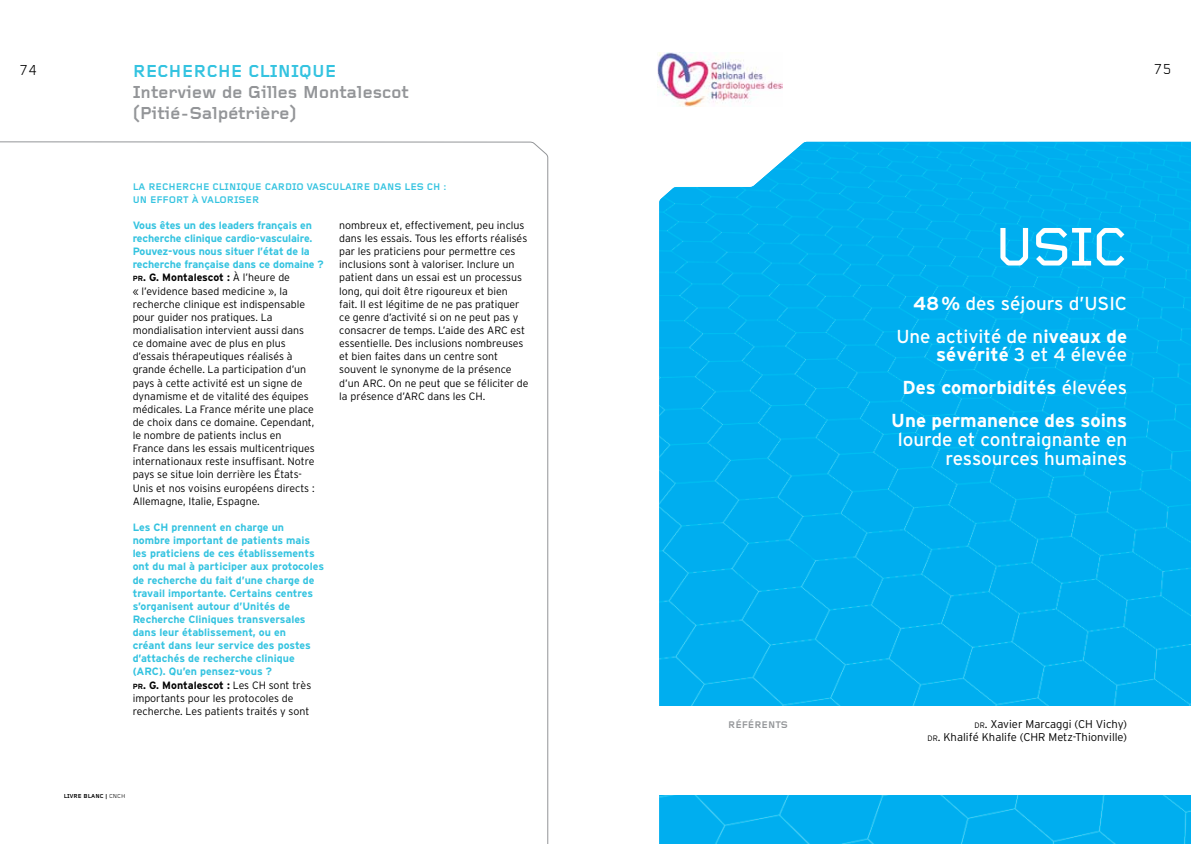
<style>
.page{position:relative;width:1191px;height:844px;background:#fff}
.page>*{position:absolute;margin:0;border:0;box-sizing:border-box;transform-origin:0 0}
.t1{font:500 56.25px "Foundry Gridnik";color:#fff}
.t2{font:18.75px/32.9px "Interstate";color:#fff;text-align:right}
.t3{font:700 18.75px/32.9px "Interstate";color:#fff;text-align:right}
.t4{font:700 18px/21px "Foundry Gridnik";color:#939598}
.t5{font:700 18px "Foundry Gridnik";color:#34c3e0}
.t6{font:15px "Foundry Gridnik";color:#000}
.t7{font:300 11.25px/13.1px "Interstate";color:#000;text-align:right}
.t8{font:300 10.62px/13.1px "Interstate";color:#000}
.t9{font:700 10.62px/13.1px "Interstate";color:#34c3e0}
.t10{font:700 10px "Foundry Gridnik";color:#34c3e0}
.t11{font:700 10px "Foundry Gridnik";color:#939598}
.t12{font:700 6px "Foundry Gridnik";color:#000}
.s1{font-weight:700;color:#34c3e0}
.s2{font-weight:700;font-size:7.38px}
.s3{font-weight:700}
.s4{font-size:7.38px;color:#000}
.s5{color:#000}
.s6{font-weight:300;color:#000}
.s7{font-weight:400}
.s8{font-size:7.88px}
.s9{font-style:inherit}
</style>
<div class="page">
<img style="left:659px;top:142px;width:532px;height:701px">
<img style="left:658px;top:53px;width:125px;height:53px">
<div style="left:595px;top:705px;width:596px;height:89px;background:#fff"></div>
<svg style="left:0;top:141px;width:548px;height:702px"></svg>
<h3 class="t6" style="left:19px;top:62px;width:20px">74</h3>
<h3 class="t5" style="left:133px;top:61px;width:13px">RECHERCHE</h3>
<h3 class="t5" style="left:248px;top:61px;width:64px">CLINIQUE</h3>
<h3 class="t4" style="left:133px;top:82px;width:277px">INTERVIEW DE GILLES MONTALESCOT (PITIÉ-SALPÉTRIÈRE)</h3>
<p class="t10" style="left:133px;top:181px;width:24px">LA RECHERCHE</p>
<p class="t10" style="left:212px;top:181px;width:36px">CLINIQUE</p>
<p class="t10" style="left:265px;top:181px;width:8px">CARD</p>
<p class="t10" style="left:292px;top:181px;width:22px">IO VASCULA</p>
<p class="t10" style="left:352px;top:181px;width:29px">IRE DANS</p>
<p class="t10" style="left:404px;top:181px;width:7px">LES</p>
<p class="t10" style="left:427px;top:181px;width:21px">CH :</p>
<p class="t10" style="left:133px;top:194px;width:25px">UN EFF</p>
<p class="t10" style="left:169px;top:194px;width:78px">ORT À VALORISER</p>
<p class="t8" style="left:133px;top:218px;width:192px"><span class="s1">Vous êtes un des leaders français en recherche clinique cardio-vasculaire.<br>Pouvez-vous nous situer l’état de la recherche française dans ce domaine ? </span><span class="s2">pr</span><span class="s3">.</span> <span class="s3">G. Montalescot :</span> À l’heure de<br>« l’evidence based medicine », la recherche clinique est indispensable pour guider nos pratiques. La mondialisation intervient aussi dans<br>ce domaine avec de plus en plus d’essais thérapeutiques réalisés à grande échelle. La participation d’un pays à cette activité est un signe de dynamisme et de vitalité des équipes médicales. La France mérite une place de choix dans ce domaine. Cependant, le nombre de patients inclus en<br>France dans les essais multicentriques internationaux reste insuffisant. Notre pays se situe loin derrière les États-Unis et nos voisins européens directs :<br>Allemagne, Italie, Espagne.</p>
<p class="t9" style="left:133px;top:520px;width:193px">Les CH prennent en charge un nombre important de patients mais les praticiens de ces établissements ont du mal à participer aux protocoles de recherche du fait d’une charge de travail importante. Certains centres s’organisent autour d’Unités de Recherche Cliniques transversales dans leur établissement, ou en<br>créant dans leur service des postes d’attachés de recherche clinique (ARC). Qu’en pensez-vous ?<br><span class="s4">pr</span><span class="s5">.</span> <span class="s5">G. Montalescot :</span> <span class="s6">Les CH sont très importants pour les protocoles de recherche. Les patients traités y sont</span></p>
<p class="t8" style="left:339px;top:218px;width:191px">nombreux et, effectivement, peu inclus dans les essais. Tous les efforts réalisés par les praticiens pour permettre ces inclusions sont à valoriser. Inclure un patient dans un essai est un processus long, qui doit être rigoureux et bien fait. Il est légitime de ne pas pratiquer ce genre d’activité si on ne peut pas y consacrer de temps. L’aide des ARC est essentielle. Des inclusions nombreuses et bien faites dans un centre sont souvent le synonyme de la présence d’un ARC. On ne peut que se féliciter de la présence d’ARC dans les CH.</p>
<p class="t12" style="left:64px;top:792px;width:62px">LIVRE BLANC | <span class="s7">CNCH</span></p>
<h3 class="t6" style="left:1153px;top:61px;width:20px">75</h3>
<h1 class="t1" style="left:994px;top:216px;width:134px">USIC</h1>
<h2 class="t2" style="left:896px;top:286px;width:232px"><span class="s3">48%</span> des séjours d’USIC<br>Une activité de n<span class="s3">iveaux de</span></h2>
<h2 class="t3" style="left:891px;top:338px;width:237px">sévérité <span class="s7">3 et 4 élevée<br></span>Des comorbidités <span class="s7">élevées<br></span>Une permanence des soins</h2>
<h2 class="t2" style="left:897px;top:430px;width:231px;line-height:18.8px">lourde et contraignante en ressources humaines</h2>
<p class="t11" style="left:728px;top:719px;width:61px">RÉFÉRENTS</p>
<p class="t7" style="left:927px;top:717px;width:201px"><span class="s8">dr</span><span class="s9">.</span> Xavier Marcaggi (CH Vichy)<br><span class="s8">dr</span><span class="s9">.</span> Khalifé Khalife (CHR Metz-Thionville)</p>
</div>
